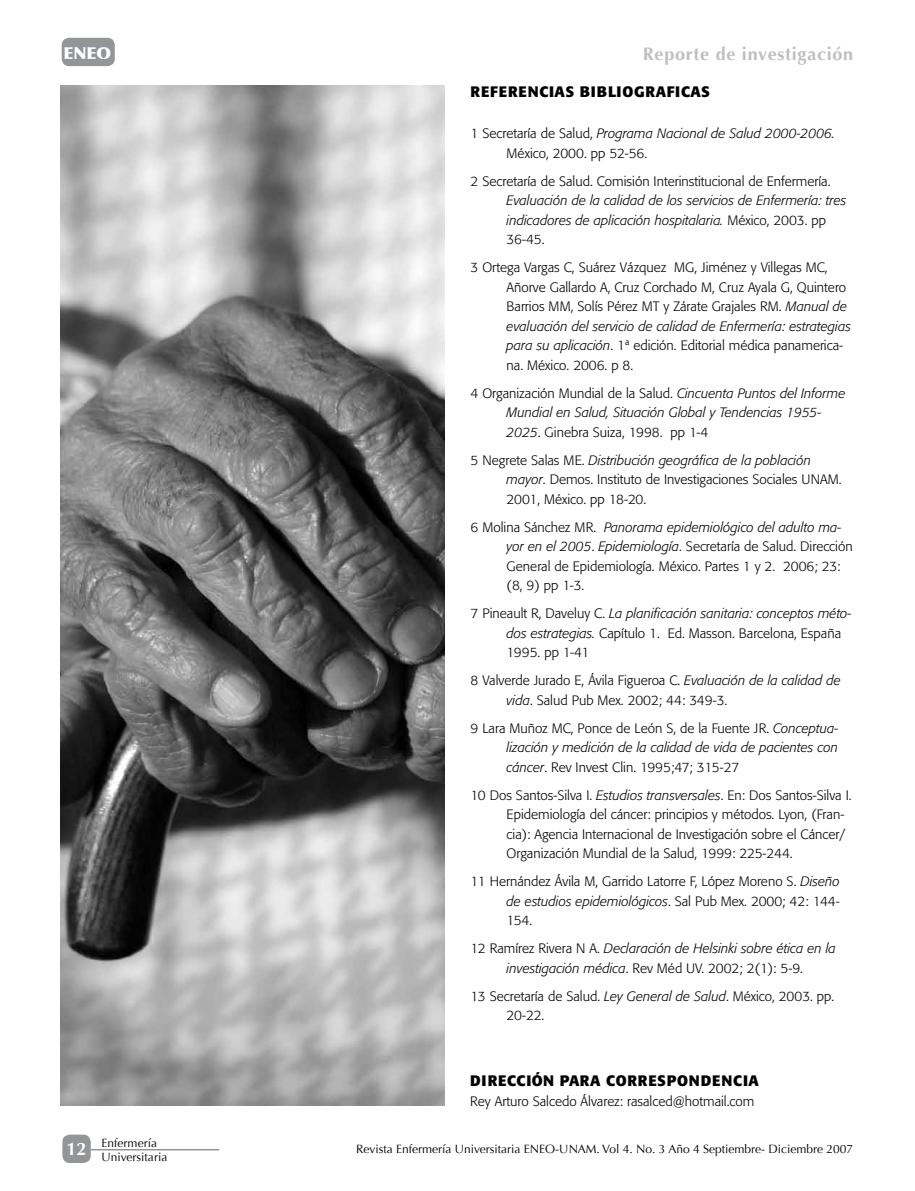
<style>
.page{position:relative;width:915px;height:1191px;background:#fff}
.page>*{position:absolute;margin:0;border:0;box-sizing:border-box;transform-origin:0 0}
.t1{font:700 18px "Optima";letter-spacing:.04em;color:#bcbec0}
.t2{font:700 18px "Optima";color:#fff}
.t3{font:900 16.5px "Optima";color:#fff}
.t4{font:700 15px "Formata";letter-spacing:.05em;color:#000}
.t5{font:300 13.5px/19.5px "Formata";color:#000}
.t6{font:italic 300 13.5px/19.5px "Formata";color:#000}
.t7{font:12px/14.4px "Optima";color:#000}
.s1{font-style:italic}
.s2{font-style:normal}
</style>
<div class="page">
<div style="left:62px;top:1134px;width:29px;height:29px;background:#939598;border-radius:7px"></div>
<hr style="left:91px;top:1149px;width:128px;height:1px;background:#939598">
<div style="left:62px;top:38px;width:53px;height:28px;background:#939598;border-radius:7px"></div>
<img style="left:60px;top:85px;width:384px;height:1020px">
<p class="t3" style="left:63px;top:43px;width:49px">ENEO</p>
<h1 class="t2" style="left:66px;top:1138px;width:22px">12</h1>
<p class="t7" style="left:102px;top:1135px;width:67px">Enfermería<br>Universitaria</p>
<h1 class="t1" style="left:642px;top:43px;width:212px">Reporte de investigación</h1>
<p class="t4" style="left:470px;top:82px;width:164px">REFERENCIAS BIBLIOGRA</p>
<p class="t4" style="left:666px;top:82px;width:25px">FICAS</p>
<p class="t5" style="left:506px;top:124px;width:330px;text-indent:-36px">1 Secretaría de Salud, <span class="s1">Programa Nacional de Salud 2000-2006.<br></span>México, 2000. pp 52-56.</p>
<p class="t5" style="left:470px;top:171px;width:361px">2 Secretaría de Salud. Comisión Interinstitucional de Enfermería.</p>
<p class="t6" style="left:506px;top:191px;width:341px">Evaluación de la calidad de los servicios de Enfermería: tres indicadores de aplicación hospitalaria. <span class="s2">México, 2003. pp<br>36-45.</span></p>
<p class="t5" style="left:506px;top:258px;width:346px;text-indent:-36px">3 Ortega Vargas C, Suárez Vázquez MG, Jiménez y Villegas MC, Añorve Gallardo A, Cruz Corchado M, Cruz Ayala G, Quintero Barrios MM, Solís Pérez MT y Zárate Grajales RM. <span class="s1">Manual de evaluación del servicio de calidad de Enfermería: estrategias para su aplicación</span>. 1ª edición. Editorial médica panamerica&shy;na. México. 2006. p 8.</p>
<p class="t6" style="left:506px;top:383px;width:340px;text-indent:-36px"><span class="s2">4 Organización Mundial de la Salud.</span> Cincuenta Puntos del Informe<br>Mundial en Salud, Situación Global y Tendencias 1955-<br>2025<span class="s2">. Ginebra Suiza, 1998. pp 1-4</span></p>
<p class="t5" style="left:506px;top:450px;width:336px;text-indent:-36px">5 Negrete Salas ME. <span class="s1">Distribución geográfica de la población mayor</span>. Demos. Instituto de Investigaciones Sociales UNAM.<br>2001, México. pp 18-20.</p>
<p class="t5" style="left:506px;top:517px;width:347px;text-indent:-36px">6 Molina Sánchez MR. <span class="s1">Panorama epidemiológico del adulto ma&shy;yor en el 2005</span>. <span class="s1">Epidemiología</span>. Secretaría de Salud. Dirección General de Epidemiología. México. Partes 1 y 2. 2006; 23: (8, 9) pp 1-3.</p>
<p class="t5" style="left:506px;top:604px;width:346px;text-indent:-36px">7 Pineault R, Daveluy C. <span class="s1">La planificación sanitaria: conceptos méto&shy;dos estrategias.</span> Capítulo 1. Ed. Masson. Barcelona, España<br>1995. pp 1-41</p>
<p class="t5" style="left:506px;top:671px;width:335px;text-indent:-36px">8 Valverde Jurado E, Ávila Figueroa C. <span class="s1">Evaluación de la calidad de vida</span>. Salud Pub Mex. 2002; 44: 349-3.</p>
<p class="t5" style="left:506px;top:718px;width:333px;text-align:justify;text-indent:-36px">9 Lara Muñoz MC, Ponce de León S, de la Fuente JR. <span class="s1">Conceptua&shy;lización y medición de la calidad de vida de pacientes con cáncer</span>. Rev Invest Clin. 1995;47; 315-27</p>
<p class="t5" style="left:506px;top:785px;width:346px;text-indent:-36px">10 Dos Santos-Silva I. <span class="s1">Estudios transversales</span>. En: Dos Santos-Silva I.<br>Epidemiología del cáncer: principios y métodos. Lyon, (Fran&shy;cia): Agencia Internacional de Investigación sobre el Cáncer/ Organización Mundial de la Salud, 1999: 225-244.</p>
<p class="t5" style="left:506px;top:872px;width:334px;text-align:justify;text-indent:-36px">11 Hernández Ávila M, Garrido Latorre F, López Moreno S. <span class="s1">Diseño de estudios epidemiológicos</span>. Sal Pub Mex. 2000; 42: 144- 154.</p>
<p class="t6" style="left:470px;top:939px;width:366px;text-align:center"><span class="s2">12 Ramírez Rivera N A.</span> Declaración de Helsinki sobre ética en la investigación médica<span class="s2">. Rev Méd UV. 2002; 2(1): 5-9.</span></p>
<p class="t5" style="left:506px;top:986px;width:329px;text-indent:-36px">13 Secretaría de Salud. <span class="s1">Ley General de Salud</span>. México, 2003. pp.<br>20-22.</p>
<p class="t4" style="left:470px;top:1071px;width:288px">DI RECCIÓN PARA CORRESPONDENCIA</p>
<p class="t5" style="left:470px;top:1091px;width:285px">Rey Arturo Salcedo Álvarez: rasalced@hotmail.com</p>
<p class="t7" style="left:356px;top:1141px;width:498px">Revista Enfermería Universitaria ENEO-UNAM. Vol 4. No. 3 Año 4 Septiembre- Diciembre 2007</p>
</div>
